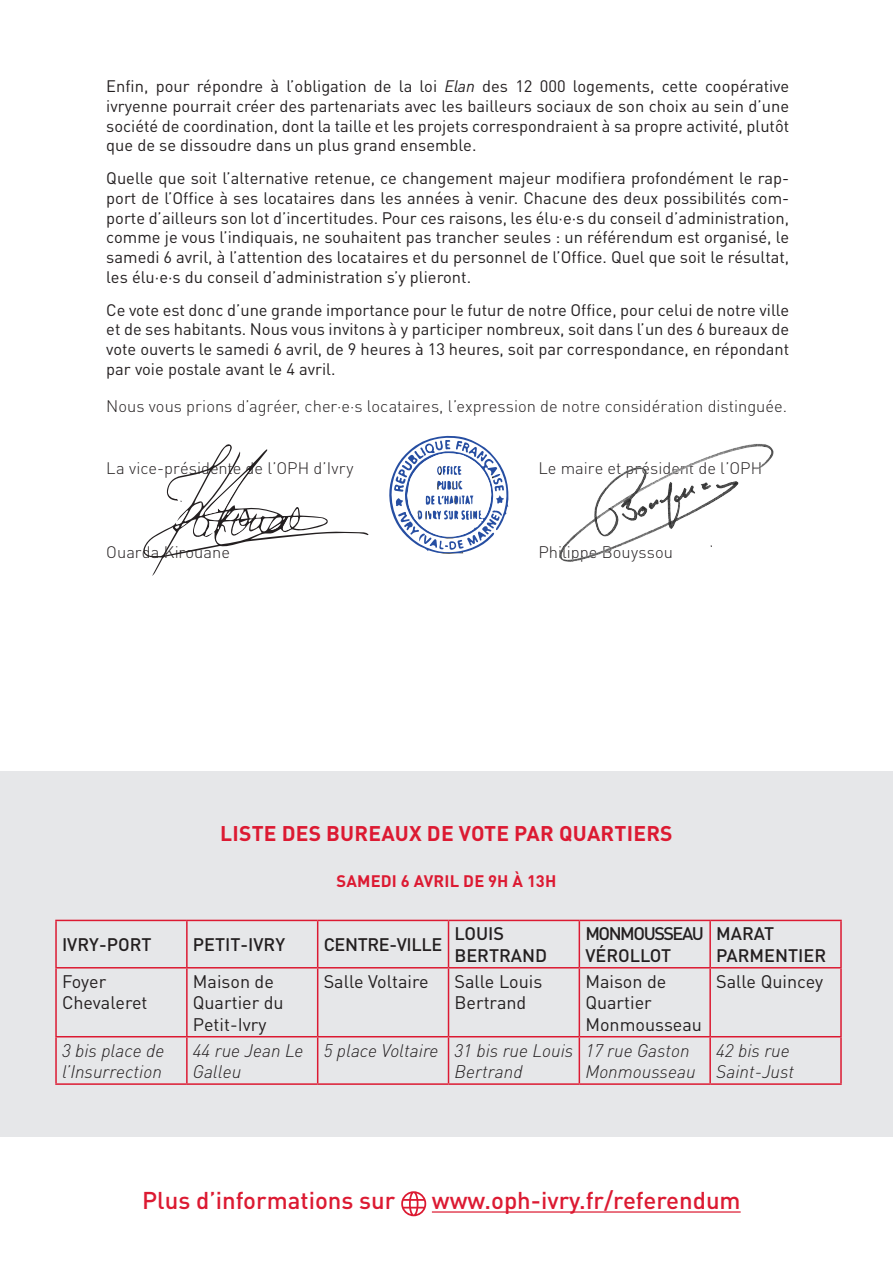
<style>
.page{position:relative;width:893px;height:1263px;background:#fff}
.page>*{position:absolute;margin:0;border:0;box-sizing:border-box;transform-origin:0 0}
.t1{font:500 24px "DIN Pro";color:#dc1a32}
.t2{font:700 21px "DIN Pro";letter-spacing:.01em;color:#dc1a32}
.t3{font:italic 300 18px/21.6px "DIN Pro";color:#231f20}
.t4{font:18px/21.6px "DIN Pro";color:#231f20}
.t5{font:500 18px/21.6px "DIN Pro";color:#231f20}
.t6{font:500 18px/21.6px "DIN Pro";letter-spacing:-.08em;color:#231f20}
.t7{font:500 18px "DIN Pro";letter-spacing:-.02em;color:#231f20}
.t8{font:16.5px/19.8px "DIN Pro";color:#231f20;text-align:justify}
.t9{font:300 16.5px "DIN Pro";color:#231f20}
.t10{font:700 16.5px "DIN Pro";letter-spacing:.01em;color:#dc1a32}
.s1{font-style:italic}
</style>
<div class="page">
<div style="left:0;top:771px;width:893px;height:366px;background:#e6e7e9"></div>
<svg style="left:389px;top:436px;width:120px;height:118px"></svg>
<img style="left:559px;top:444px;width:215px;height:118px">
<svg style="left:143px;top:444px;width:226px;height:132px"></svg>
<hr style="left:55px;top:920px;width:132px;height:1px;background:#dc1a32">
<hr style="left:55px;top:921px;width:2px;height:46px;background:#dc1a32">
<hr style="left:187px;top:920px;width:131px;height:1px;background:#dc1a32">
<hr style="left:186px;top:921px;width:2px;height:46px;background:#dc1a32">
<hr style="left:318px;top:920px;width:130px;height:1px;background:#dc1a32">
<hr style="left:317px;top:921px;width:1px;height:46px;background:#dc1a32">
<hr style="left:448px;top:920px;width:131px;height:1px;background:#dc1a32">
<hr style="left:448px;top:921px;width:1px;height:46px;background:#dc1a32">
<hr style="left:579px;top:920px;width:131px;height:1px;background:#dc1a32">
<hr style="left:579px;top:921px;width:1px;height:46px;background:#dc1a32">
<hr style="left:710px;top:920px;width:132px;height:1px;background:#dc1a32">
<hr style="left:709px;top:921px;width:2px;height:46px;background:#dc1a32">
<hr style="left:840px;top:921px;width:2px;height:46px;background:#dc1a32">
<hr style="left:55px;top:967px;width:132px;height:1px;background:#dc1a32">
<hr style="left:55px;top:968px;width:2px;height:68px;background:#dc1a32">
<hr style="left:187px;top:967px;width:131px;height:1px;background:#dc1a32">
<hr style="left:186px;top:968px;width:2px;height:68px;background:#dc1a32">
<hr style="left:318px;top:967px;width:130px;height:1px;background:#dc1a32">
<hr style="left:317px;top:968px;width:1px;height:68px;background:#dc1a32">
<hr style="left:448px;top:967px;width:131px;height:1px;background:#dc1a32">
<hr style="left:448px;top:968px;width:1px;height:68px;background:#dc1a32">
<hr style="left:579px;top:967px;width:131px;height:1px;background:#dc1a32">
<hr style="left:579px;top:968px;width:1px;height:68px;background:#dc1a32">
<hr style="left:710px;top:967px;width:132px;height:1px;background:#dc1a32">
<hr style="left:709px;top:968px;width:2px;height:68px;background:#dc1a32">
<hr style="left:840px;top:968px;width:2px;height:68px;background:#dc1a32">
<hr style="left:55px;top:1036px;width:132px;height:1px;background:#dc1a32">
<hr style="left:55px;top:1037px;width:2px;height:46px;background:#dc1a32">
<hr style="left:187px;top:1036px;width:131px;height:1px;background:#dc1a32">
<hr style="left:186px;top:1037px;width:2px;height:46px;background:#dc1a32">
<hr style="left:318px;top:1036px;width:130px;height:1px;background:#dc1a32">
<hr style="left:317px;top:1037px;width:1px;height:46px;background:#dc1a32">
<hr style="left:448px;top:1036px;width:131px;height:1px;background:#dc1a32">
<hr style="left:448px;top:1037px;width:1px;height:46px;background:#dc1a32">
<hr style="left:579px;top:1036px;width:131px;height:1px;background:#dc1a32">
<hr style="left:579px;top:1037px;width:1px;height:46px;background:#dc1a32">
<hr style="left:710px;top:1036px;width:132px;height:1px;background:#dc1a32">
<hr style="left:709px;top:1037px;width:2px;height:46px;background:#dc1a32">
<hr style="left:840px;top:1037px;width:2px;height:46px;background:#dc1a32">
<hr style="left:55px;top:1083px;width:132px;height:2px;background:#dc1a32">
<hr style="left:187px;top:1083px;width:131px;height:2px;background:#dc1a32">
<hr style="left:318px;top:1083px;width:130px;height:2px;background:#dc1a32">
<hr style="left:448px;top:1083px;width:131px;height:2px;background:#dc1a32">
<hr style="left:579px;top:1083px;width:131px;height:2px;background:#dc1a32">
<hr style="left:710px;top:1083px;width:132px;height:2px;background:#dc1a32">
<hr style="left:432px;top:1211px;width:309px;height:1px;background:#dc1a32">
<svg style="left:401px;top:1191px;width:25px;height:25px"></svg>
<p class="t8" style="left:106px;top:74px;width:684px">Enfin, pour répondre à l’obligation de la loi <span class="s1">Elan</span> des 12 000 logements, cette coopérative ivryenne pourrait créer des partenariats avec les bailleurs sociaux de son choix au sein d’une société de coordination, dont la taille et les projets correspondraient à sa propre activité, plutôt que de se dissoudre dans un plus grand ensemble.</p>
<p class="t8" style="left:106px;top:166px;width:684px">Quelle que soit l’alternative retenue, ce changement majeur modifiera profondément le rap&shy;port de l’Office à ses locataires dans les années à venir. Chacune des deux possibilités com&shy;porte d’ailleurs son lot d’incertitudes. Pour ces raisons, les élu·e·s du conseil d’administration, comme je vous l’indiquais, ne souhaitent pas trancher seules : un référendum est organisé, le samedi 6 avril, à l’attention des locataires et du personnel de l’Office. Quel que soit le résultat, les élu·e·s du conseil d’administration s’y plieront.</p>
<p class="t8" style="left:106px;top:298px;width:684px">Ce vote est donc d’une grande importance pour le futur de notre Office, pour celui de notre ville et de ses habitants. Nous vous invitons à y participer nombreux, soit dans l’un des 6 bureaux de vote ouverts le samedi 6 avril, de 9 heures à 13 heures, soit par correspondance, en répondant par voie postale avant le 4 avril.</p>
<p class="t9" style="left:106px;top:395px;width:682px">Nous vous prions d’agréer, cher·e·s locataires, l’expression de notre considération distinguée.</p>
<p class="t9" style="left:106px;top:457px;width:249px">La vice-présidente de l’OPH d’Ivry</p>
<p class="t9" style="left:538px;top:457px;width:225px">Le maire et président de l’OPH</p>
<p class="t9" style="left:106px;top:540px;width:125px">Ouarda Kirouane</p>
<p class="t9" style="left:538px;top:540px;width:136px">Philippe Bouyssou</p>
<p class="t2" style="left:220px;top:819px;width:454px">LISTE DES BUREAUX DE VOTE PAR QUARTIERS</p>
<p class="t10" style="left:337px;top:869px;width:221px">SAMEDI 6 AVRIL DE 9H À 13H</p>
<p class="t5" style="left:62px;top:933px;width:91px">IVRY-PORT</p>
<p class="t5" style="left:193px;top:933px;width:94px">PETIT-IVRY</p>
<p class="t7" style="left:324px;top:932px;width:120px">CENTRE-VILLE</p>
<p class="t5" style="left:454px;top:922px;width:94px">LOUIS<br>BERTRAND</p>
<p class="t6" style="left:585px;top:922px;width:120px">MONMOUSSEAU<br>VÉROLLOT</p>
<p class="t5" style="left:716px;top:922px;width:111px">MARAT<br>PARMENTIER</p>
<p class="t4" style="left:62px;top:968px;width:87px">Foyer<br>Chevaleret</p>
<p class="t4" style="left:193px;top:968px;width:92px">Maison de<br>Quartier du<br>Petit-Ivry</p>
<p class="t4" style="left:324px;top:968px;width:106px">Salle Voltaire</p>
<p class="t4" style="left:454px;top:968px;width:89px">Salle Louis<br>Bertrand</p>
<p class="t4" style="left:585px;top:968px;width:118px">Maison de<br>Quartier<br>Monmousseau</p>
<p class="t4" style="left:716px;top:968px;width:108px">Salle Quincey</p>
<p class="t3" style="left:62px;top:1038px;width:104px">3 bis place de l’Insurrection</p>
<p class="t3" style="left:193px;top:1038px;width:112px">44 rue Jean Le<br>Galleu</p>
<p class="t3" style="left:324px;top:1038px;width:116px">5 place Voltaire</p>
<p class="t3" style="left:454px;top:1038px;width:120px">31 bis rue Louis<br>Bertrand</p>
<p class="t3" style="left:585px;top:1038px;width:112px">17 rue Gaston<br>Monmousseau</p>
<p class="t3" style="left:716px;top:1038px;width:79px">42 bis rue<br>Saint-Just</p>
<p class="t1" style="left:142px;top:1184px;width:255px">Plus d’informations sur</p>
<p class="t1" style="left:432px;top:1184px;width:310px">www.oph-ivry.fr/referendum</p>
</div>
